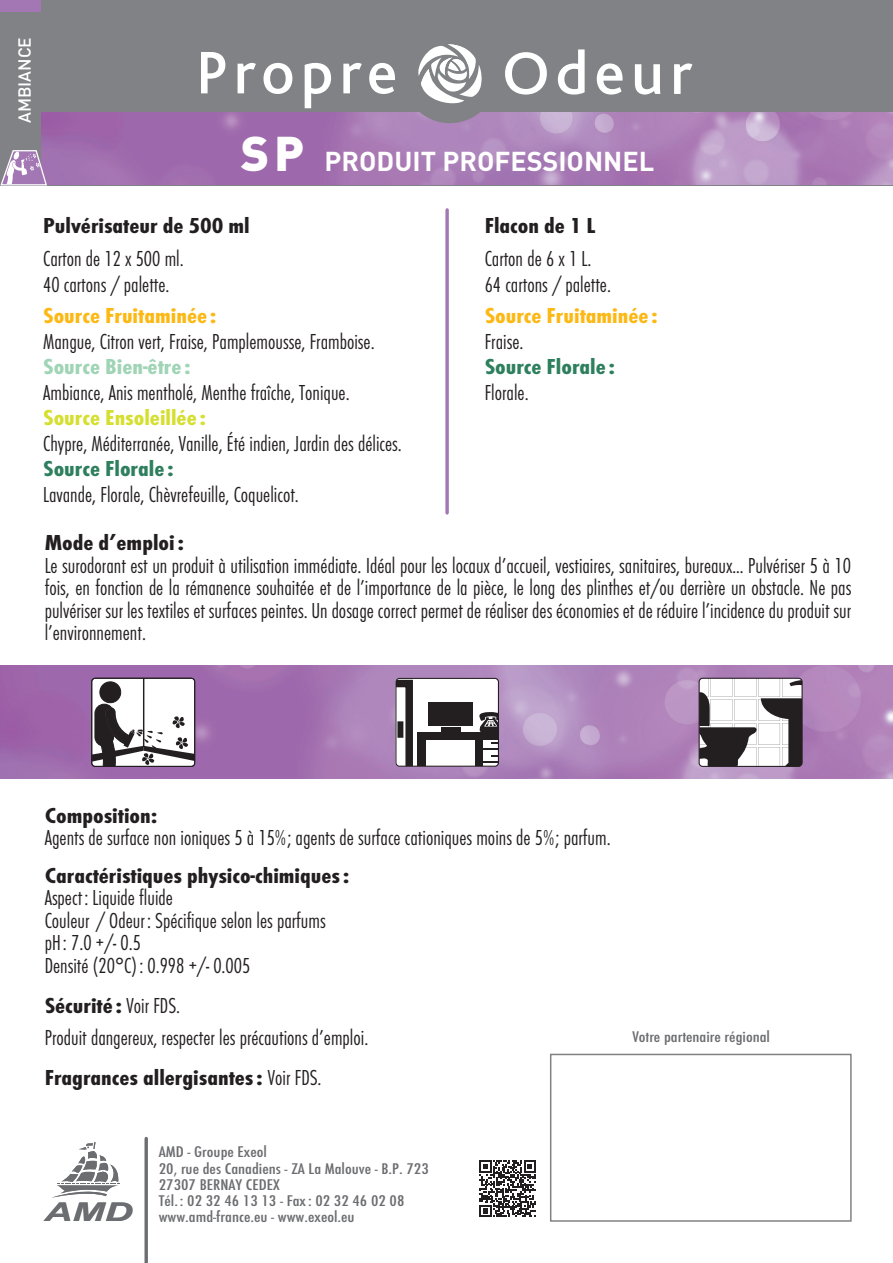
<style>
.page{position:relative;width:893px;height:1263px;background:#fff}
.page>*{position:absolute;margin:0;border:0;box-sizing:border-box;transform-origin:0 0}
.t1{font:500 62.85px "Bliss";letter-spacing:.1em;color:#fff}
.t2{font:700 27px "DIN";color:#fff}
.t3{font:italic 700 25.8px "Arial";color:#6c6d70;scale:1.51 1}
.t4{font:300 condensed 22.5px/22.5px "Futura T";color:#231f20}
.t5{font:700 condensed 22.5px "Futura T";color:#231f20;scale:1.2 1}
.t6{font:700 condensed 22.5px "Futura T";color:#fcb814;scale:1.2 1}
.t7{font:700 condensed 22.5px "Futura T";color:#2d7f5d;scale:1.2 1}
.t8{font:700 condensed 22.5px "Futura T";color:#d5df30;scale:1.2 1}
.t9{font:700 condensed 22.5px "Futura T";color:#9fd4b5;scale:1.2 1}
.t10{font:500 17.25px "DIN";color:#fff}
.t11{font:500 condensed 16.05px/16px "Futura T";color:#6c6d70;scale:1.22 1}
.s1{font-weight:900;font-size:48.15px}
.s2{font-weight:700}
.s3{font-weight:300}
</style>
<div class="page">
<div style="left:0;top:0;width:893px;height:185px;background:#808285"></div>
<div style="left:550px;top:1054px;width:302px;height:168px;background:#fff;border:2px solid #808285"></div>
<img style="left:41px;top:113px;width:852px;height:72px">
<img style="left:0;top:665px;width:893px;height:113px">
<div style="left:403px;top:29px;width:94px;height:94px;background:#808285;border-radius:50%"></div>
<svg style="left:418px;top:44px;width:64px;height:59px"></svg>
<svg style="left:144px;top:1138px;width:4px;height:125px"></svg>
<svg style="left:52px;top:1142px;width:68px;height:56px"></svg>
<svg style="left:480px;top:1160px;width:56px;height:57px"></svg>
<svg style="left:445px;top:210px;width:4px;height:303px"></svg>
<div style="left:0;top:0;width:41px;height:11px;background:#a377b3"></div>
<svg style="left:0;top:149px;width:48px;height:37px"></svg>
<div style="left:395px;top:678px;width:103px;height:88px;background:#fff;border-radius:4px"></div>
<div style="left:395px;top:678px;width:104px;height:89px;border:1px solid #231f20;border-radius:4px"></div>
<svg style="left:396px;top:680px;width:17px;height:86px"></svg>
<div style="left:397px;top:721px;width:6px;height:17px;background:#231f20"></div>
<div style="left:418px;top:732px;width:80px;height:7px;background:#231f20"></div>
<div style="left:418px;top:734px;width:8px;height:32px;background:#231f20"></div>
<div style="left:475px;top:735px;width:8px;height:31px;background:#231f20"></div>
<svg style="left:483px;top:742px;width:15px;height:21px"></svg>
<div style="left:428px;top:702px;width:44px;height:24px;background:#231f20"></div>
<div style="left:441px;top:727px;width:19px;height:5px;background:#231f20"></div>
<svg style="left:479px;top:712px;width:19px;height:20px"></svg>
<svg style="left:699px;top:678px;width:103px;height:88px"></svg>
<div style="left:699px;top:678px;width:104px;height:89px;border:1px solid #231f20;border-radius:4px"></div>
<div style="left:91px;top:678px;width:104px;height:89px;border:1px solid #231f20;border-radius:3px"></div>
<hr style="left:143px;top:678px;width:1px;height:69px;background:#231f20">
<svg style="left:92px;top:680px;width:103px;height:86px"></svg>
<p class="t10" style="left:14px;top:123px;width:88px;rotate:-90deg">AMBIANCE</p>
<h1 class="t1" style="left:196px;top:40px;width:202px">Propre</h1>
<h1 class="t1" style="left:502px;top:41px;width:191px">Odeur</h1>
<p class="t2" style="left:241px;top:143px;width:415px"><span class="s1">SP</span> PRODUIT PROFESSIONNEL</p>
<p class="t5" style="left:43px;top:213px;width:174px">Pulvérisateur de 500 ml</p>
<p class="t4" style="left:43px;top:246px;width:142px;line-height:25.5px">Carton de 12 x 500 ml.<br>40 cartons / palette.</p>
<p class="t6" style="left:43px;top:303px;width:146px">Source Fruitaminée:</p>
<p class="t4" style="left:43px;top:330px;width:333px">Mangue, Citron vert, Fraise, Pamplemousse, Framboise.</p>
<p class="t9" style="left:43px;top:354px;width:125px">Source Bien-être:</p>
<p class="t4" style="left:43px;top:381px;width:308px">Ambiance, Anis mentholé, Menthe fraîche, Tonique.</p>
<p class="t8" style="left:43px;top:405px;width:137px">Source Ensoleillée:</p>
<p class="t4" style="left:43px;top:432px;width:360px">Chypre, Méditerranée, Vanille, Été indien, Jardin des délices.</p>
<p class="t7" style="left:43px;top:456px;width:110px">Source Florale:</p>
<p class="t4" style="left:43px;top:483px;width:257px">Lavande, Florale, Chèvrefeuille, Coquelicot.</p>
<p class="t5" style="left:485px;top:213px;width:94px">Flacon de 1 L</p>
<p class="t4" style="left:485px;top:246px;width:128px;line-height:25.5px">Carton de 6 x 1 L.<br>64 cartons / palette.</p>
<p class="t6" style="left:485px;top:303px;width:146px">Source Fruitaminée:</p>
<p class="t4" style="left:485px;top:330px;width:40px">Fraise.</p>
<p class="t7" style="left:485px;top:354px;width:110px">Source Florale:</p>
<p class="t4" style="left:485px;top:381px;width:46px">Florale.</p>
<p class="t5" style="left:45px;top:530px;width:118px">Mode d’emploi:</p>
<p class="t4" style="left:45px;top:554px;width:808px;text-align:justify">Le surodorant est un produit à utilisation immédiate. Idéal pour les locaux d’accueil, vestiaires, sanitaires, bureaux… Pulvériser 5 à 10 fois, en fonction de la rémanence souhaitée et de l’importance de la pièce, le long des plinthes et/ou derrière un obstacle. Ne pas pulvériser sur les textiles et surfaces peintes. Un dosage correct permet de réaliser des économies et de réduire l’incidence du produit sur l’environnement.</p>
<p class="t5" style="left:45px;top:802px;width:96px">Composition:</p>
<p class="t4" style="left:45px;top:826px;width:567px">Agents de surface non ioniques 5 à 15%; agents de surface cationiques moins de 5%; parfum.</p>
<p class="t5" style="left:45px;top:862px;width:256px">Caractéristiques physico-chimiques:</p>
<p class="t4" style="left:45px;top:886px;width:282px">Aspect: Liquide fluide<br>Couleur / Odeur: Spécifique selon les parfums pH: 7.0 +/- 0.5<br>Densité (20°C): 0.998 +/- 0.005</p>
<p class="t4" style="left:45px;top:989px;width:325px;line-height:31.5px"><span class="s2">Sécurité:</span> Voir FDS.<br>Produit dangereux, respecter les précautions d’emploi.</p>
<p class="t5" style="left:45px;top:1064px;width:232px">Fragrances allergisantes: <span class="s3">Voir FDS.</span></p>
<p class="t3" style="left:44px;top:1194px;width:60px">AMD</p>
<p class="t11" style="left:159px;top:1144px;width:223px">AMD - Groupe Exeol<br>20, rue des Canadiens - ZA La Malouve - B.P. 723<br>27307 BERNAY CEDEX<br>Tél.: 02 32 46 13 13 - Fax: 02 32 46 02 08 www.amd-france.eu - www.exeol.eu</p>
<p class="t11" style="left:632px;top:1029px;width:114px">Votre partenaire régional</p>
</div>
